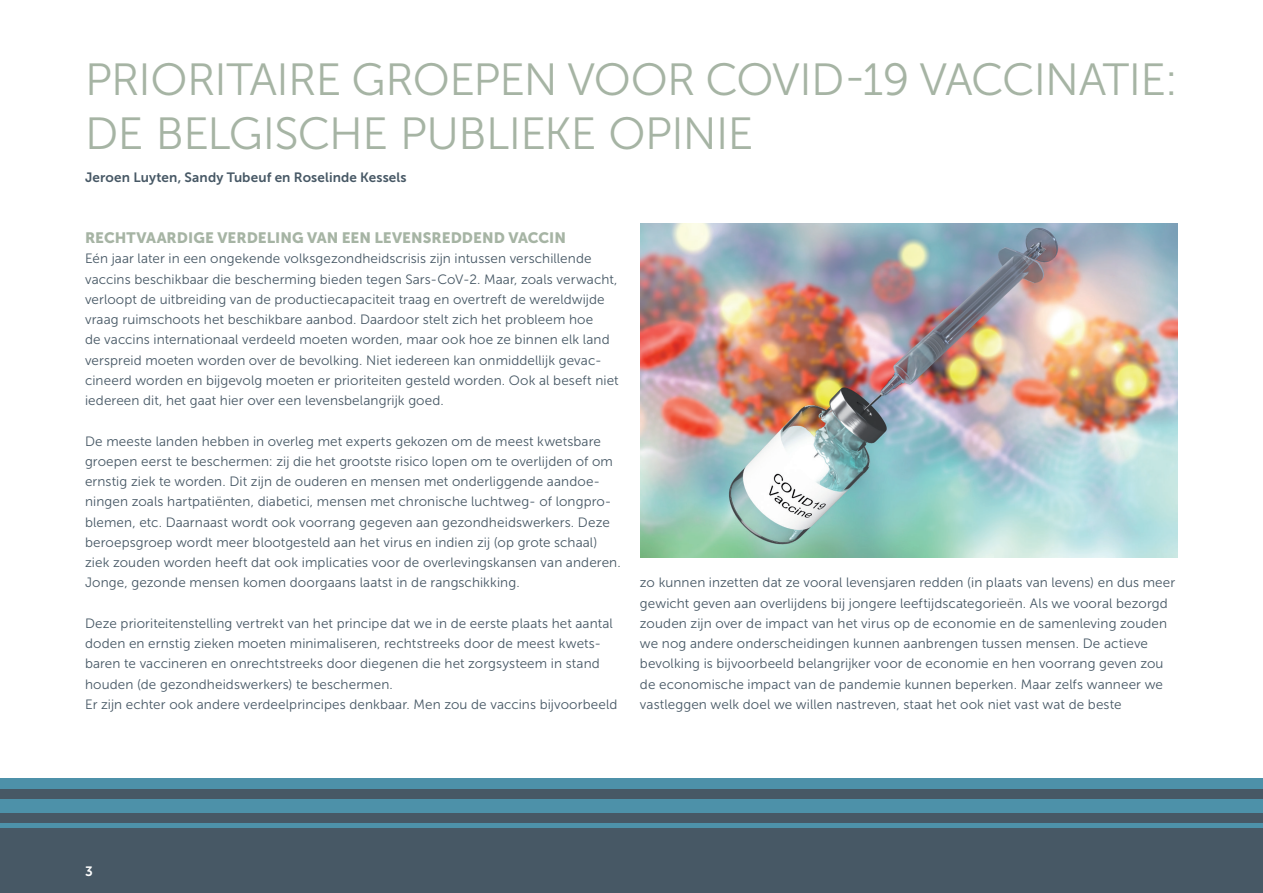
<style>
.page{position:relative;width:1263px;height:893px;background:#fff}
.page>*{position:absolute;margin:0;border:0;box-sizing:border-box;transform-origin:0 0}
.t1{font:45px/54px "Museo Sans 300";letter-spacing:-.015em;color:#a6b4a4}
.t2{font:15px "Museo Sans 900";letter-spacing:.005em;color:#a6b4a4}
.t3{font:13.5px/20.2px "Museo Sans 300";letter-spacing:.01em;color:#475865}
.t4{font:13.5px "Museo Sans 700";letter-spacing:.01em;color:#475865}
.t5{font:13.5px "Museo Sans 700";color:#fff}
</style>
<div class="page">
<div style="left:0;top:778px;width:1263px;height:115px;background:#475865"></div>
<div style="left:0;top:778px;width:1263px;height:11px;background:#4d91a9"></div>
<div style="left:0;top:799px;width:1263px;height:14px;background:#4d91a9"></div>
<hr style="left:0;top:823px;width:1263px;height:4px;background:#4d91a9">
<img style="left:640px;top:223px;width:538px;height:334px">
<h1 class="t1" style="left:85px;top:53px;width:1094px">PRIORITAIRE GROEPEN VOOR COVID-19 VACCINATIE:<br>DE BELGISCHE PUBLIEKE OPINIE</h1>
<p class="t4" style="left:85px;top:170px;width:323px">Jeroen Luyten, Sandy Tubeuf en Roselinde Kessels</p>
<p class="t2" style="left:85px;top:229px;width:482px">RECHTVAARDIGE VERDELING VAN EEN LEVENSREDDEND VACCIN</p>
<p class="t3" style="left:85px;top:249px;width:535px">Eén jaar later in een ongekende volksgezondheidscrisis zijn intussen verschillende vaccins beschikbaar die bescherming bieden tegen Sars-CoV-2. Maar, zoals verwacht, verloopt de uitbreiding van de productiecapaciteit traag en overtreft de wereldwijde vraag ruimschoots het beschikbare aanbod. Daardoor stelt zich het probleem hoe<br>de vaccins internationaal verdeeld moeten worden, maar ook hoe ze binnen elk land verspreid moeten worden over de bevolking. Niet iedereen kan onmiddellijk gevac&shy;cineerd worden en bijgevolg moeten er prioriteiten gesteld worden. Ook al beseft niet iedereen dit, het gaat hier over een levensbelangrijk goed.</p>
<p class="t3" style="left:85px;top:431px;width:537px">De meeste landen hebben in overleg met experts gekozen om de meest kwetsbare groepen eerst te beschermen: zij die het grootste risico lopen om te overlijden of om ernstig ziek te worden. Dit zijn de ouderen en mensen met onderliggende aandoe&shy;ningen zoals hartpatiënten, diabetici, mensen met chronische luchtweg- of longpro&shy;blemen, etc. Daarnaast wordt ook voorrang gegeven aan gezondheidswerkers. Deze beroepsgroep wordt meer blootgesteld aan het virus en indien zij (op grote schaal) ziek zouden worden heeft dat ook implicaties voor de overlevingskansen van anderen.<br>Jonge, gezonde mensen komen doorgaans laatst in de rangschikking.</p>
<p class="t3" style="left:85px;top:613px;width:534px">Deze prioriteitenstelling vertrekt van het principe dat we in de eerste plaats het aantal doden en ernstig zieken moeten minimaliseren, rechtstreeks door de meest kwets&shy;baren te vaccineren en onrechtstreeks door diegenen die het zorgsysteem in stand houden (de gezondheidswerkers) te beschermen.<br>Er zijn echter ook andere verdeelprincipes denkbaar. Men zou de vaccins bijvoorbeeld</p>
<p class="t3" style="left:640px;top:573px;width:537px">zo kunnen inzetten dat ze vooral levensjaren redden (in plaats van levens) en dus meer gewicht geven aan overlijdens bij jongere leeftijdscategorieën. Als we vooral bezorgd zouden zijn over de impact van het virus op de economie en de samenleving zouden we nog andere onderscheidingen kunnen aanbrengen tussen mensen. De actieve bevolking is bijvoorbeeld belangrijker voor de economie en hen voorrang geven zou de economische impact van de pandemie kunnen beperken. Maar zelfs wanneer we vastleggen welk doel we willen nastreven, staat het ook niet vast wat de beste</p>
<p class="t5" style="left:85px;top:864px;width:9px">3</p>
</div>
